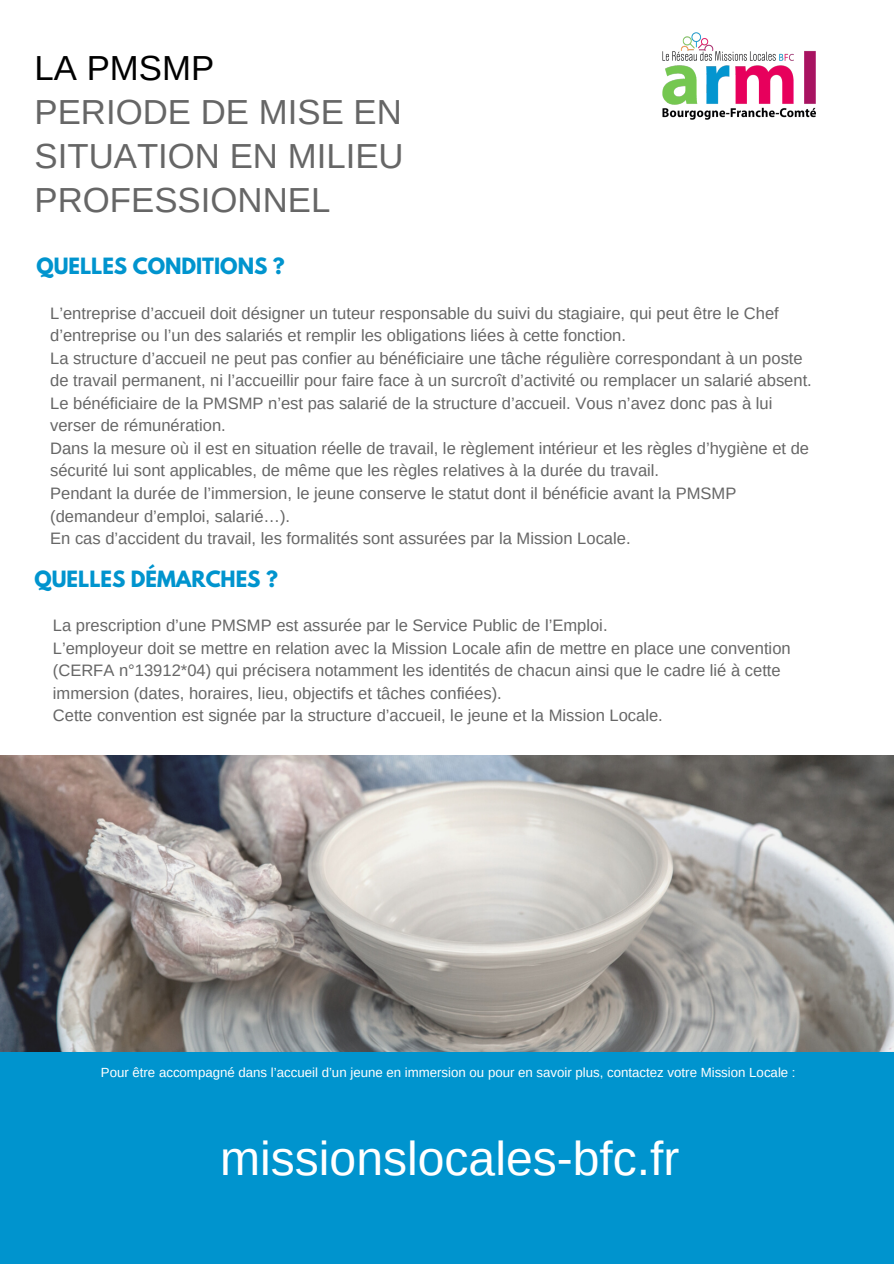
<style>
.page{position:relative;width:894px;height:1264px;background:#fff}
.page>*{position:absolute;margin:0;border:0;box-sizing:border-box;transform-origin:0 0}
.t1{font:48px "Arimo";color:#fff}
.t2{font:34.8px/44px "Arimo";color:#666;text-align:justify}
.t3{font:34.8px "Arimo";color:#000}
.t4{font:700 19.8px "League Spartan";color:#0094ce}
.t5{font:16.5px/22.5px "Arimo";color:#666}
.t6{font:13.2px "Arimo";color:#fff}
</style>
<div class="page">
<img style="left:0;top:755px;width:893px;height:297px">
<div style="left:0;top:1052px;width:893px;height:211px;background:#0094ce"></div>
<img style="left:662px;top:32px;width:154px;height:88px">
<h2 class="t3" style="left:35px;top:48px;width:181px">LA PMSMP</h2>
<h2 class="t2" style="left:35px;top:90px;width:370px">PERIODE DE MISE EN SITUATION EN MILIEU PROFESSIONNEL</h2>
<p class="t4" style="left:36px;top:256px;width:249px">QUELLES CONDITIONS ?</p>
<p class="t5" style="left:50px;top:302px;width:763px">L’entreprise d’accueil doit désigner un tuteur responsable du suivi du stagiaire, qui peut être le Chef d’entreprise ou l’un des salariés et remplir les obligations liées à cette fonction.<br>La structure d’accueil ne peut pas confier au bénéficiaire une tâche régulière correspondant à un poste de travail permanent, ni l’accueillir pour faire face à un surcroît d’activité ou remplacer un salarié absent.<br>Le bénéficiaire de la PMSMP n’est pas salarié de la structure d’accueil. Vous n’avez donc pas à lui verser de rémunération.<br>Dans la mesure où il est en situation réelle de travail, le règlement intérieur et les règles d’hygiène et de sécurité lui sont applicables, de même que les règles relatives à la durée du travail.<br>Pendant la durée de l’immersion, le jeune conserve le statut dont il bénéficie avant la PMSMP (demandeur d’emploi, salarié…).<br>En cas d’accident du travail, les formalités sont assurées par la Mission Locale.</p>
<p class="t4" style="left:35px;top:569px;width:245px">QUELLES DÉMARCHES ?</p>
<p class="t5" style="left:53px;top:614px;width:739px">La prescription d’une PMSMP est assurée par le Service Public de l’Emploi.<br>L’employeur doit se mettre en relation avec la Mission Locale afin de mettre en place une convention (CERFA n°13912*04) qui précisera notamment les identités de chacun ainsi que le cadre lié à cette immersion (dates, horaires, lieu, objectifs et tâches confiées).<br>Cette convention est signée par la structure d’accueil, le jeune et la Mission Locale.</p>
<p class="t6" style="left:101px;top:1065px;width:696px">Pour être accompagné dans l’accueil d’un jeune en immersion ou pour en savoir plus, contactez votre Mission Locale :</p>
<h1 class="t1" style="left:220px;top:1131px;width:461px">missionslocales-bfc.fr</h1>
</div>
